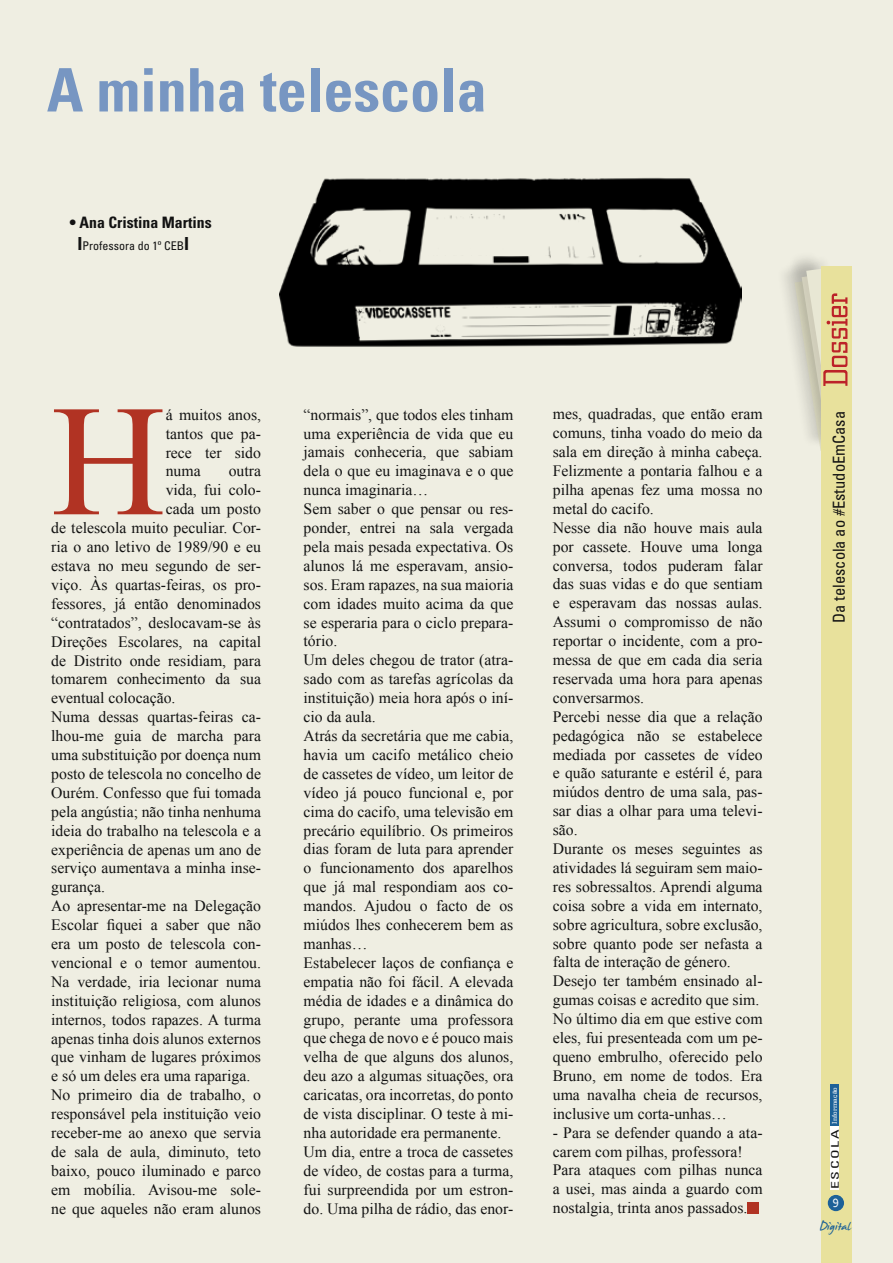
<style>
.page{position:relative;width:893px;height:1263px;background:#efeee2}
.page>*{position:absolute;margin:0;border:0;box-sizing:border-box;transform-origin:0 0}
.t1{font:158.55px "Times New Roman";color:#b13323}
.t2{font:700 condensed 60px "Univers";color:#7796c2}
.t3{font:21px "James Fajardo";color:#1d6198}
.t4{font:condensed 16.5px "Univers";color:#121212}
.t5{font:15.75px/18.9px "Times New Roman";color:#121212}
.t6{font:700 condensed 15.75px "Univers";color:#121212}
.t7{font:condensed 12px "Univers";color:#121212}
.t8{font:12px "Andale Mono";color:#fff}
.t9{font:condensed 10.5px "Univers";letter-spacing:.1em;color:#121212;scale:1.5 1}
.t10{font:6.75px "Civic";letter-spacing:.01em;color:#fff;scale:1.33 1}
.s1{font-weight:700;font-size:18px}
</style>
<div class="page">
<div style="left:788px;top:250px;width:60px;height:198px;background:#121212;opacity:.1"></div>
<div style="left:821px;top:267px;width:30px;height:996px;background:#e8e19c"></div>
<svg style="left:795px;top:268px;width:53px;height:183px"></svg>
<div style="left:830px;top:1084px;width:9px;height:42px;background:#1d6198"></div>
<div style="left:828px;top:1195px;width:16px;height:16px;background:#1d6198;border-radius:50%"></div>
<div style="left:830px;top:1126px;width:9px;height:63px;background:#fff"></div>
<div style="left:747px;top:1202px;width:12px;height:11px;background:#b13323"></div>
<img style="left:279px;top:177px;width:463px;height:170px">
<h2 class="t2" style="left:47px;top:53px;width:441px">A minha telescola</h2>
<p class="t6" style="left:69px;top:213px;width:144px">• Ana Cristina Martins</p>
<p class="t7" style="left:77px;top:238px;width:113px"><span class="s1">I</span>Professora do 1º CEB<span class="s1">I</span></p>
<h1 class="t1" style="left:51px;top:355px;width:116px">H</h1>
<p class="t5" style="left:166px;top:405px;width:97px;text-align:justify">á muitos anos, tantos que pa&shy;rece ter sido numa</p>
<p class="t5" style="left:229px;top:461px;width:34px">outra</p>
<p class="t5" style="left:166px;top:480px;width:97px">vida, fui colo-</p>
<p class="t5" style="left:166px;top:499px;width:97px">cada um posto</p>
<p class="t5" style="left:51px;top:518px;width:211px">de telescola muito peculiar. Cor-</p>
<p class="t5" style="left:51px;top:537px;width:211px">ria o ano letivo de 1989/90 e eu</p>
<p class="t5" style="left:51px;top:556px;width:211px">estava no meu segundo de ser-</p>
<p class="t5" style="left:51px;top:575px;width:211px">viço. Às quartas-feiras, os pro-</p>
<p class="t5" style="left:51px;top:594px;width:211px">fessores, já então denominados</p>
<p class="t5" style="left:51px;top:613px;width:211px">“contratados”, deslocavam-se às</p>
<p class="t5" style="left:51px;top:632px;width:211px">Direções Escolares, na capital</p>
<p class="t5" style="left:51px;top:650px;width:211px">de Distrito onde residiam, para</p>
<p class="t5" style="left:51px;top:669px;width:211px">tomarem conhecimento da sua</p>
<p class="t5" style="left:51px;top:688px;width:126px">eventual colocação.</p>
<p class="t5" style="left:51px;top:707px;width:211px">Numa dessas quartas-feiras ca-</p>
<p class="t5" style="left:51px;top:726px;width:211px">lhou-me guia de marcha para</p>
<p class="t5" style="left:51px;top:745px;width:211px">uma substituição por doença num</p>
<p class="t5" style="left:51px;top:764px;width:211px">posto de telescola no concelho de</p>
<p class="t5" style="left:51px;top:783px;width:211px">Ourém. Confesso que fui tomada</p>
<p class="t5" style="left:51px;top:802px;width:211px">pela angústia; não tinha nenhuma</p>
<p class="t5" style="left:51px;top:821px;width:211px">ideia do trabalho na telescola e a</p>
<p class="t5" style="left:51px;top:839px;width:211px">experiência de apenas um ano de</p>
<p class="t5" style="left:51px;top:858px;width:211px">serviço aumentava a minha inse-</p>
<p class="t5" style="left:51px;top:877px;width:55px">gurança.</p>
<p class="t5" style="left:51px;top:896px;width:211px">Ao apresentar-me na Delegação</p>
<p class="t5" style="left:51px;top:915px;width:211px">Escolar fiquei a saber que não</p>
<p class="t5" style="left:51px;top:934px;width:211px">era um posto de telescola con-</p>
<p class="t5" style="left:51px;top:953px;width:211px">vencional e o temor aumentou.</p>
<p class="t5" style="left:51px;top:972px;width:211px">Na verdade, iria lecionar numa</p>
<p class="t5" style="left:51px;top:991px;width:211px">instituição religiosa, com alunos</p>
<p class="t5" style="left:51px;top:1010px;width:211px">internos, todos rapazes. A turma</p>
<p class="t5" style="left:51px;top:1028px;width:211px">apenas tinha dois alunos externos</p>
<p class="t5" style="left:51px;top:1047px;width:211px">que vinham de lugares próximos</p>
<p class="t5" style="left:51px;top:1066px;width:201px">e só um deles era uma rapariga.</p>
<p class="t5" style="left:51px;top:1085px;width:211px">No primeiro dia de trabalho, o</p>
<p class="t5" style="left:51px;top:1104px;width:211px">responsável pela instituição veio</p>
<p class="t5" style="left:51px;top:1123px;width:211px">receber-me ao anexo que servia</p>
<p class="t5" style="left:51px;top:1142px;width:211px">de sala de aula, diminuto, teto</p>
<p class="t5" style="left:51px;top:1161px;width:211px">baixo, pouco iluminado e parco</p>
<p class="t5" style="left:51px;top:1180px;width:211px">em mobília. Avisou-me sole-</p>
<p class="t5" style="left:51px;top:1199px;width:211px">ne que aqueles não eram alunos</p>
<p class="t5" style="left:304px;top:405px;width:211px">“normais”, que todos eles tinham uma experiência de vida que eu jamais conheceria, que sabiam dela o que eu imaginava e o que nunca imaginaria…<br>Sem saber o que pensar ou res&shy;ponder, entrei na sala vergada pela mais pesada expectativa. Os alunos lá me esperavam, ansio&shy;sos. Eram rapazes, na sua maioria com idades muito acima da que se esperaria para o ciclo prepara&shy;tório.<br>Um deles chegou de trator (atra&shy;sado com as tarefas agrícolas da instituição) meia hora após o iní&shy;cio da aula.<br>Atrás da secretária que me cabia, havia um cacifo metálico cheio de cassetes de vídeo, um leitor de vídeo já pouco funcional e, por cima do cacifo, uma televisão em precário equilíbrio. Os primeiros dias foram de luta para aprender o funcionamento dos aparelhos que já mal respondiam aos co&shy;mandos. Ajudou o facto de os miúdos lhes conhecerem bem as manhas…<br>Estabelecer laços de confiança e empatia não foi fácil. A elevada média de idades e a dinâmica do grupo, perante uma professora que chega de novo e é pouco mais velha de que alguns dos alunos, deu azo a algumas situações, ora caricatas, ora incorretas, do ponto de vista disciplinar. O teste à mi&shy;nha autoridade era permanente.<br>Um dia, entre a troca de cassetes de vídeo, de costas para a turma, fui surpreendida por um estron&shy;do. Uma pilha de rádio, das enor-</p>
<p class="t5" style="left:553px;top:404px;width:211px">mes, quadradas, que então eram comuns, tinha voado do meio da sala em direção à minha cabeça.<br>Felizmente a pontaria falhou e a pilha apenas fez uma mossa no metal do cacifo.<br>Nesse dia não houve mais aula por cassete. Houve uma longa conversa, todos puderam falar das suas vidas e do que sentiam e esperavam das nossas aulas.<br>Assumi o compromisso de não reportar o incidente, com a pro&shy;messa de que em cada dia seria reservada uma hora para apenas conversarmos.<br>Percebi nesse dia que a relação pedagógica não se estabelece mediada por cassetes de vídeo e quão saturante e estéril é, para miúdos dentro de uma sala, pas&shy;sar dias a olhar para uma televi&shy;são.<br>Durante os meses seguintes as atividades lá seguiram sem maio&shy;res sobressaltos. Aprendi alguma coisa sobre a vida em internato, sobre agricultura, sobre exclusão, sobre quanto pode ser nefasta a falta de interação de género.<br>Desejo ter também ensinado al&shy;gumas coisas e acredito que sim.<br>No último dia em que estive com eles, fui presenteada com um pe&shy;queno embrulho, oferecido pelo<br>Bruno, em nome de todos. Era uma navalha cheia de recursos, inclusive um corta-unhas…</p>
<p class="t5" style="left:553px;top:1123px;width:211px">- Para se defender quando a ata&shy;carem com pilhas, professora!<br>Para ataques com pilhas nunca a usei, mas ainda a guardo com nostalgia, trinta anos passados.</p>
<p class="t4" style="left:828px;top:623px;width:213px;rotate:-90deg">Da telescola ao #EstudoEmCasa</p>
<p class="t10" style="left:831px;top:1123px;width:29px;rotate:-90deg">Informação</p>
<p class="t9" style="left:828px;top:1189px;width:41px;rotate:-90deg">ESCOLA</p>
<h3 class="t3" style="left:820px;top:1215px;width:32px">Digital</h3>
<p class="t8" style="left:832px;top:1195px;width:9px">9</p>
</div>
